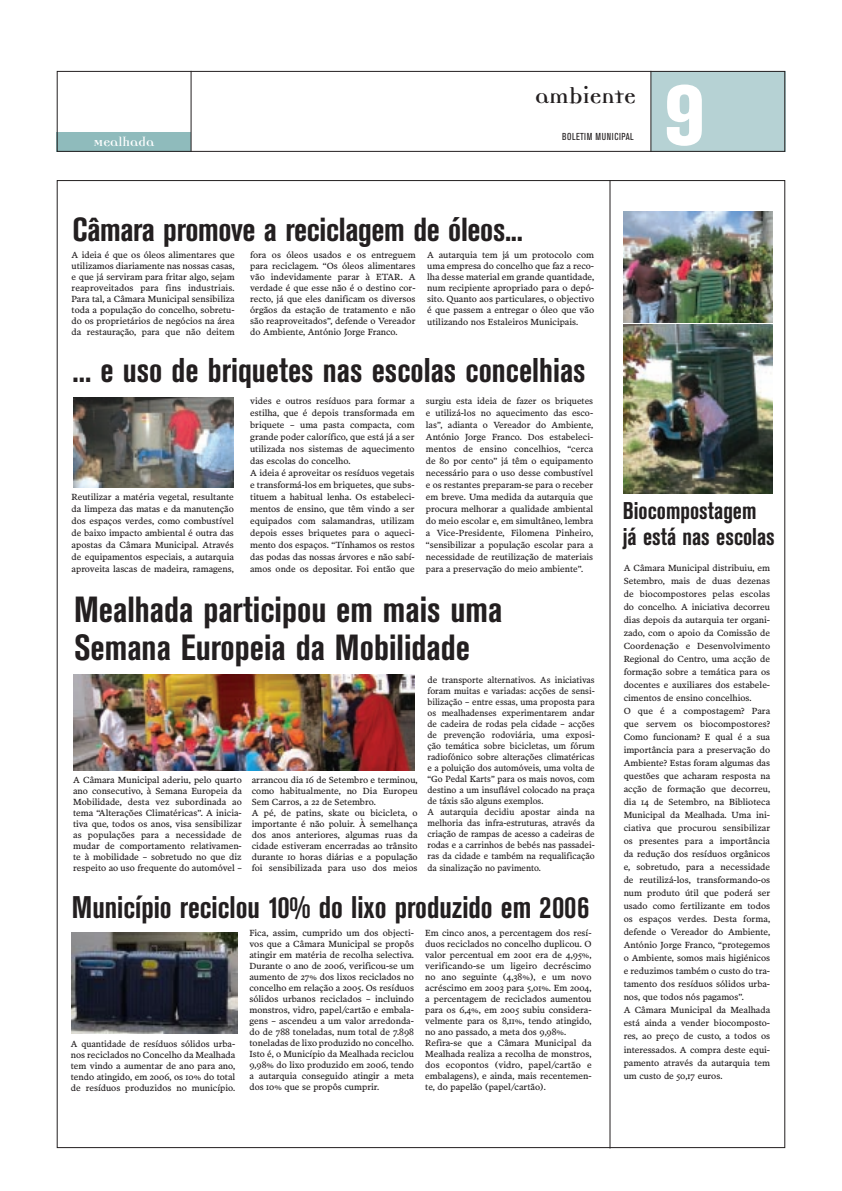
<style>
.page{position:relative;width:842px;height:1191px;background:#fff}
.page>*{position:absolute;margin:0;border:0;box-sizing:border-box;transform-origin:0 0}
.t1{font:800 condensed 84px "Akzidenz Grotesk BE";color:#fff}
.t2{font:700 condensed 36px/38px "Akzidenz Grotesk BE";color:#231f20}
.t3{font:700 condensed 34px "Akzidenz Grotesk BE";color:#231f20}
.t4{font:700 condensed 33px "Akzidenz Grotesk BE";letter-spacing:-.01em;color:#231f20}
.t5{font:700 condensed 31px "Akzidenz Grotesk BE";color:#231f20;scale:.96 1}
.t6{font:700 condensed 24px/26px "Akzidenz Grotesk BE";color:#231f20;scale:.96 1}
.t7{font:700 24px "Democratica";color:#231f20}
.t8{font:700 14px "Democratica";color:#fff}
.t9{font:condensed 10px "Akzidenz Grotesk BE";letter-spacing:.055em;color:#231f20}
.t10{font:9px/11px "Poynter OS Text Three";color:#231f20;text-align:justify}
.t11{font:9px "Poynter OS Text Three";color:#231f20;scale:.96 1}
</style>
<div class="page">
<hr style="left:609px;top:180px;width:1px;height:968px;background:#231f20">
<div style="left:57px;top:132px;width:134px;height:20px;background:#8fbbbc"></div>
<div style="left:651px;top:71px;width:134px;height:81px;background:#b6d2d4"></div>
<hr style="left:191px;top:71px;width:1px;height:81px;background:#231f20">
<hr style="left:651px;top:71px;width:1px;height:81px;background:#231f20">
<div style="left:57px;top:71px;width:728px;height:81px;border:1px solid #231f20"></div>
<img style="left:71px;top:933px;width:166px;height:100px">
<img style="left:624px;top:325px;width:149px;height:168px">
<img style="left:624px;top:211px;width:148px;height:111px">
<img style="left:73px;top:397px;width:160px;height:91px">
<img style="left:74px;top:675px;width:340px;height:96px">
<h3 class="t8" style="left:93px;top:136px;width:62px">Mealhada</h3>
<h3 class="t7" style="left:535px;top:85px;width:102px">ambiente</h3>
<p class="t9" style="left:562px;top:131px;width:73px">BOLETIM MUNICIPAL</p>
<h3 class="t4" style="left:73px;top:211px;width:452px">Câmara promove a reciclagem de óleos...</h3>
<p class="t10" style="left:250px;top:249px;width:167px">fora os óleos usados e os entreguem para reciclagem. “Os óleos alimentares vão indevidamente parar à ETAR. A verdade é que esse não é o destino cor&shy;recto, já que eles danificam os diversos órgãos da estação de tratamento e não são reaproveitados”, defende o Vereador do Ambiente, António Jorge Franco.</p>
<p class="t10" style="left:427px;top:249px;width:168px">A autarquia tem já um protocolo com uma empresa do concelho que faz a reco&shy;lha desse material em grande quantidade, num recipiente apropriado para o depó&shy;sito. Quanto aos particulares, o objectivo é que passem a entregar o óleo que vão</p>
<p class="t10" style="left:72px;top:249px;width:165px">A ideia é que os óleos alimentares que utilizamos diariamente nas nossas casas, e que já serviram para fritar algo, sejam reaproveitados para fins industriais.<br>Para tal, a Câmara Municipal sensibiliza toda a população do concelho, sobretu&shy;do os proprietários de negócios na área da restauração, para que não deitem</p>
<p class="t10" style="left:427px;top:316px;width:153px">utilizando nos Estaleiros Municipais.</p>
<h1 class="t1" style="left:664px;top:67px;width:43px">9</h1>
<h3 class="t3" style="left:73px;top:351px;width:515px">... e uso de briquetes nas escolas concelhias</h3>
<p class="t10" style="left:250px;top:395px;width:166px;line-height:12px;text-align:left">vides e outros resíduos para formar a estilha, que é depois transformada em briquete – uma pasta compacta, com grande poder calorífico, que está já a ser utilizada nos sistemas de aquecimento das escolas do concelho.<br>A ideia é aproveitar os resíduos vegetais e transformá-los em briquetes, que subs&shy;tituem a habitual lenha. Os estabeleci&shy;mentos de ensino, que têm vindo a ser equipados com salamandras, utilizam depois esses briquetes para o aqueci&shy;mento dos espaços. “Tínhamos os restos das podas das nossas árvores e não sabí&shy;amos onde os depositar. Foi então que</p>
<p class="t10" style="left:426px;top:395px;width:169px;line-height:12px">surgiu esta ideia de fazer os briquetes e utilizá-los no aquecimento das esco&shy;las”, adianta o Vereador do Ambiente, António Jorge Franco. Dos estabeleci&shy;mentos de ensino concelhios, “cerca de 80 por cento” já têm o equipamento necessário para o uso desse combustível e os restantes preparam-se para o receber em breve. Uma medida da autarquia que procura melhorar a qualidade ambiental do meio escolar e, em simultâneo, lembra a Vice-Presidente, Filomena Pinheiro, “sensibilizar a população escolar para a necessidade de reutilização de materiais para a preservação do meio ambiente”.</p>
<p class="t10" style="left:72px;top:490px;width:164px;line-height:12px">Reutilizar a matéria vegetal, resultante da limpeza das matas e da manutenção dos espaços verdes, como combustível de baixo impacto ambiental é outra das apostas da Câmara Municipal. Através de equipamentos especiais, a autarquia aproveita lascas de madeira, ramagens,</p>
<h2 class="t2" style="left:74px;top:590px;width:430px">Mealhada participou em mais uma<br>Semana Europeia da Mobilidade</h2>
<p class="t10" style="left:73px;top:774px;width:170px">A Câmara Municipal aderiu, pelo quarto ano consecutivo, à Semana Europeia da Mobilidade, desta vez subordinada ao tema “Alterações Climatéricas”. A inicia&shy;tiva que, todos os anos, visa sensibilizar as populações para a necessidade de mudar de comportamento relativamen&shy;te à mobilidade – sobretudo no que diz respeito ao uso frequente do automóvel –</p>
<p class="t10" style="left:252px;top:774px;width:167px;text-align:left">arrancou dia 16 de Setembro e terminou, como habitualmente, no Dia Europeu Sem Carros, a 22 de Setembro.<br>A pé, de patins, skate ou bicicleta, o importante é não poluir. À semelhança dos anos anteriores, algumas ruas da cidade estiveram encerradas ao trânsito durante 10 horas diárias e a população foi sensibilizada para uso dos meios</p>
<p class="t10" style="left:427px;top:674px;width:169px;text-align:left">de transporte alternativos. As iniciativas foram muitas e variadas: acções de sensi&shy;bilização – entre essas, uma proposta para os mealhadenses experimentarem andar de cadeira de rodas pela cidade – acções de prevenção rodoviária, uma exposi&shy;ção temática sobre bicicletas, um fórum radiofónico sobre alterações climatéricas e a poluição dos automóveis, uma volta de “Go Pedal Karts” para os mais novos, com destino a um insuflável colocado na praça de táxis são alguns exemplos.<br>A autarquia decidiu apostar ainda na melhoria das infra-estruturas, através da criação de rampas de acesso a cadeiras de rodas e a carrinhos de bebés nas passadei&shy;ras da cidade e também na requalificação</p>
<p class="t11" style="left:427px;top:862px;width:120px">da sinalização no pavimento.</p>
<h3 class="t5" style="left:72px;top:889px;width:540px">Município reciclou 10% do lixo produzido em 2006</h3>
<p class="t10" style="left:249px;top:927px;width:166px">Fica, assim, cumprido um dos objecti&shy;vos que a Câmara Municipal se propôs atingir em matéria de recolha selectiva.<br>Durante o ano de 2006, verificou-se um aumento de 27% dos lixos reciclados no concelho em relação a 2005. Os resíduos sólidos urbanos reciclados – incluindo monstros, vidro, papel/cartão e embala&shy;gens – ascendeu a um valor arredonda&shy;do de 788 toneladas, num total de 7.898 toneladas de lixo produzido no concelho.<br>Isto é, o Município da Mealhada reciclou 9,98% do lixo produzido em 2006, tendo a autarquia conseguido atingir a meta dos 10% que se propôs cumprir.</p>
<p class="t10" style="left:425px;top:927px;width:168px;text-align:left">Em cinco anos, a percentagem dos resí&shy;duos reciclados no concelho duplicou. O valor percentual em 2001 era de 4,95%, verificando-se um ligeiro decréscimo no ano seguinte (4,38%), e um novo acréscimo em 2003 para 5,01%. Em 2004, a percentagem de reciclados aumentou para os 6,4%, em 2005 subiu considera&shy;velmente para os 8,11%, tendo atingido, no ano passado, a meta dos 9,98%.<br>Refira-se que a Câmara Municipal da Mealhada realiza a recolha de monstros, dos ecopontos (vidro, papel/cartão e embalagens), e ainda, mais recentemen&shy;te, do papelão (papel/cartão).</p>
<p class="t10" style="left:71px;top:1038px;width:166px">A quantidade de resíduos sólidos urba&shy;nos reciclados no Concelho da Mealhada tem vindo a aumentar de ano para ano, tendo atingido, em 2006, os 10% do total de resíduos produzidos no município.</p>
<h3 class="t6" style="left:623px;top:498px;width:160px">Biocompostagem já está nas escolas</h3>
<p class="t10" style="left:624px;top:561px;width:148px;line-height:13px;text-align:left">A Câmara Municipal distribuiu, em<br>Setembro, mais de duas dezenas de biocompostores pelas escolas do concelho. A iniciativa decorreu dias depois da autarquia ter organi&shy;zado, com o apoio da Comissão de<br>Coordenação e Desenvolvimento<br>Regional do Centro, uma acção de formação sobre a temática para os docentes e auxiliares dos estabele&shy;cimentos de ensino concelhios.<br>O que é a compostagem? Para que servem os biocompostores?<br>Como funcionam? E qual é a sua importância para a preservação do<br>Ambiente? Estas foram algumas das questões que acharam resposta na acção de formação que decorreu, dia 14 de Setembro, na Biblioteca<br>Municipal da Mealhada. Uma ini&shy;ciativa que procurou sensibilizar os presentes para a importância da redução dos resíduos orgânicos e, sobretudo, para a necessidade de reutilizá-los, transformando-os num produto útil que poderá ser usado como fertilizante em todos os espaços verdes. Desta forma, defende o Vereador do Ambiente,<br>António Jorge Franco, “protegemos o Ambiente, somos mais higiénicos e reduzimos também o custo do tra&shy;tamento dos resíduos sólidos urba&shy;nos, que todos nós pagamos”.<br>A Câmara Municipal da Mealhada está ainda a vender biocomposto&shy;res, ao preço de custo, a todos os interessados. A compra deste equi&shy;pamento através da autarquia tem um custo de 50,17 euros.</p>
</div>
